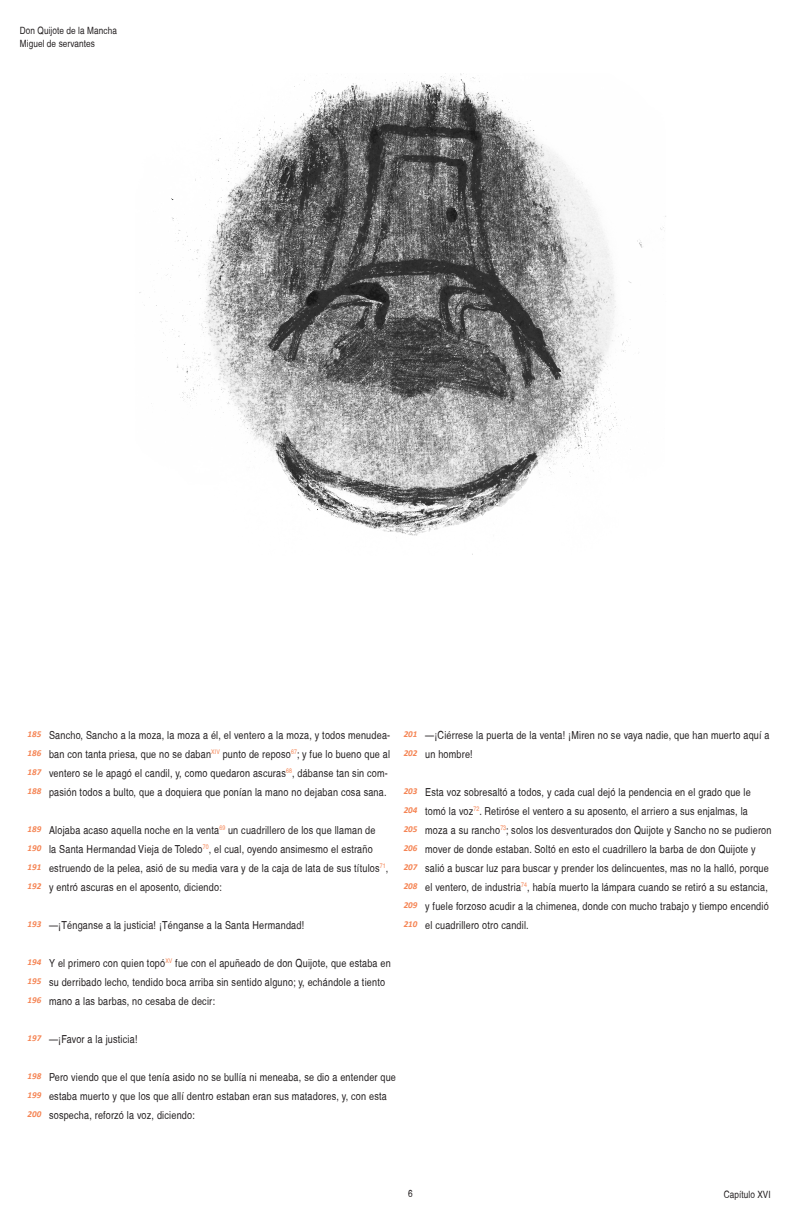
<style>
.page{position:relative;width:792px;height:1224px;background:#fff}
.page>*{position:absolute;margin:0;border:0;box-sizing:border-box;transform-origin:0 0}
.parrafo{font:condensed 11px/19px "Helvetica";letter-spacing:.02em;color:#231f20}
.t1{font:condensed 10px/13px "Helvetica";letter-spacing:.01em;color:#231f20}
.NUMEROS{font:italic 700 9px "Calibri";color:#f58352}
</style>
<div class="page">
<img style="left:139px;top:74px;width:527px;height:481px">
<p class="t1" style="left:20px;top:24px;width:99px">Don Quijote de la Mancha<br>Miguel de servantes</p>
<p class="parrafo" style="left:49px;top:725px;width:343px">Sancho, Sancho a la moza, la moza a él, el ventero a la moza, y todos menudea&shy;ban con tanta priesa, que no se daban<sup>XIV</sup> punto de reposo<sup>67</sup>; y fue lo bueno que al ventero se le apagó el candil, y, como quedaron ascuras<sup>68</sup>, dábanse tan sin com&shy;pasión todos a bulto, que a doquiera que ponían la mano no dejaban cosa sana.</p>
<p class="parrafo" style="left:49px;top:820px;width:341px">Alojaba acaso aquella noche en la venta<sup>69</sup> un cuadrillero de los que llaman de<br>la Santa Hermandad Vieja de Toledo<sup>70</sup>, el cual, oyendo ansimesmo el estraño estruendo de la pelea, asió de su media vara y de la caja de lata de sus títulos<sup>71</sup>,</p>
<p class="parrafo" style="left:49px;top:877px;width:174px">y entró ascuras en el aposento, diciendo:</p>
<p class="parrafo" style="left:49px;top:915px;width:257px">—¡Ténganse a la justicia! ¡Ténganse a la Santa Hermandad!</p>
<p class="parrafo" style="left:49px;top:953px;width:343px">Y el primero con quien topó<sup>XV</sup> fue con el apuñeado de don Quijote, que estaba en su derribado lecho, tendido boca arriba sin sentido alguno; y, echándole a tiento mano a las barbas, no cesaba de decir:</p>
<p class="parrafo" style="left:49px;top:1029px;width:90px">—¡Favor a la justicia!</p>
<p class="parrafo" style="left:49px;top:1067px;width:348px">Pero viendo que el que tenía asido no se bullía ni meneaba, se dio a entender que estaba muerto y que los que allí dentro estaban eran sus matadores, y, con esta sospecha, reforzó la voz, diciendo:</p>
<p class="NUMEROS" style="left:28px;top:728px;width:15px">185</p>
<p class="NUMEROS" style="left:28px;top:747px;width:15px">186</p>
<p class="NUMEROS" style="left:28px;top:766px;width:15px">187</p>
<p class="NUMEROS" style="left:28px;top:785px;width:15px">188</p>
<p class="NUMEROS" style="left:28px;top:823px;width:15px">189</p>
<p class="NUMEROS" style="left:28px;top:842px;width:15px">190</p>
<p class="NUMEROS" style="left:28px;top:861px;width:15px">191</p>
<p class="NUMEROS" style="left:28px;top:880px;width:15px">192</p>
<p class="NUMEROS" style="left:28px;top:918px;width:15px">193</p>
<p class="NUMEROS" style="left:28px;top:956px;width:15px">194</p>
<p class="NUMEROS" style="left:28px;top:975px;width:15px">195</p>
<p class="NUMEROS" style="left:28px;top:994px;width:15px">196</p>
<p class="NUMEROS" style="left:28px;top:1032px;width:15px">197</p>
<p class="NUMEROS" style="left:28px;top:1070px;width:15px">198</p>
<p class="NUMEROS" style="left:28px;top:1089px;width:15px">199</p>
<p class="NUMEROS" style="left:28px;top:1108px;width:15px">200</p>
<p class="parrafo" style="left:425px;top:725px;width:346px">—¡Ciérrese la puerta de la venta! ¡Miren no se vaya nadie, que han muerto aquí a un hombre!</p>
<p class="parrafo" style="left:425px;top:782px;width:348px">Esta voz sobresaltó a todos, y cada cual dejó la pendencia en el grado que le tomó la voz<sup>72</sup>. Retiróse el ventero a su aposento, el arriero a sus enjalmas, la moza a su rancho<sup>73</sup>; solos los desventurados don Quijote y Sancho no se pudieron mover de donde estaban. Soltó en esto el cuadrillero la barba de don Quijote y salió a buscar luz para buscar y prender los delincuentes, mas no la halló, porque el ventero, de industria<sup>74</sup>, había muerto la lámpara cuando se retiró a su estancia, y fuele forzoso acudir a la chimenea, donde con mucho trabajo y tiempo encendió el cuadrillero otro candil.</p>
<p class="NUMEROS" style="left:404px;top:728px;width:15px">201</p>
<p class="NUMEROS" style="left:404px;top:747px;width:15px">202</p>
<p class="NUMEROS" style="left:404px;top:785px;width:15px">203</p>
<p class="NUMEROS" style="left:404px;top:804px;width:15px">204</p>
<p class="NUMEROS" style="left:404px;top:823px;width:15px">205</p>
<p class="NUMEROS" style="left:404px;top:842px;width:15px">206</p>
<p class="NUMEROS" style="left:404px;top:861px;width:15px">207</p>
<p class="NUMEROS" style="left:404px;top:880px;width:15px">208</p>
<p class="NUMEROS" style="left:404px;top:899px;width:15px">209</p>
<p class="NUMEROS" style="left:404px;top:918px;width:15px">210</p>
<p class="t1" style="left:408px;top:1187px;width:6px">6</p>
<p class="t1" style="left:724px;top:1188px;width:49px">Capítulo XVI</p>
</div>
